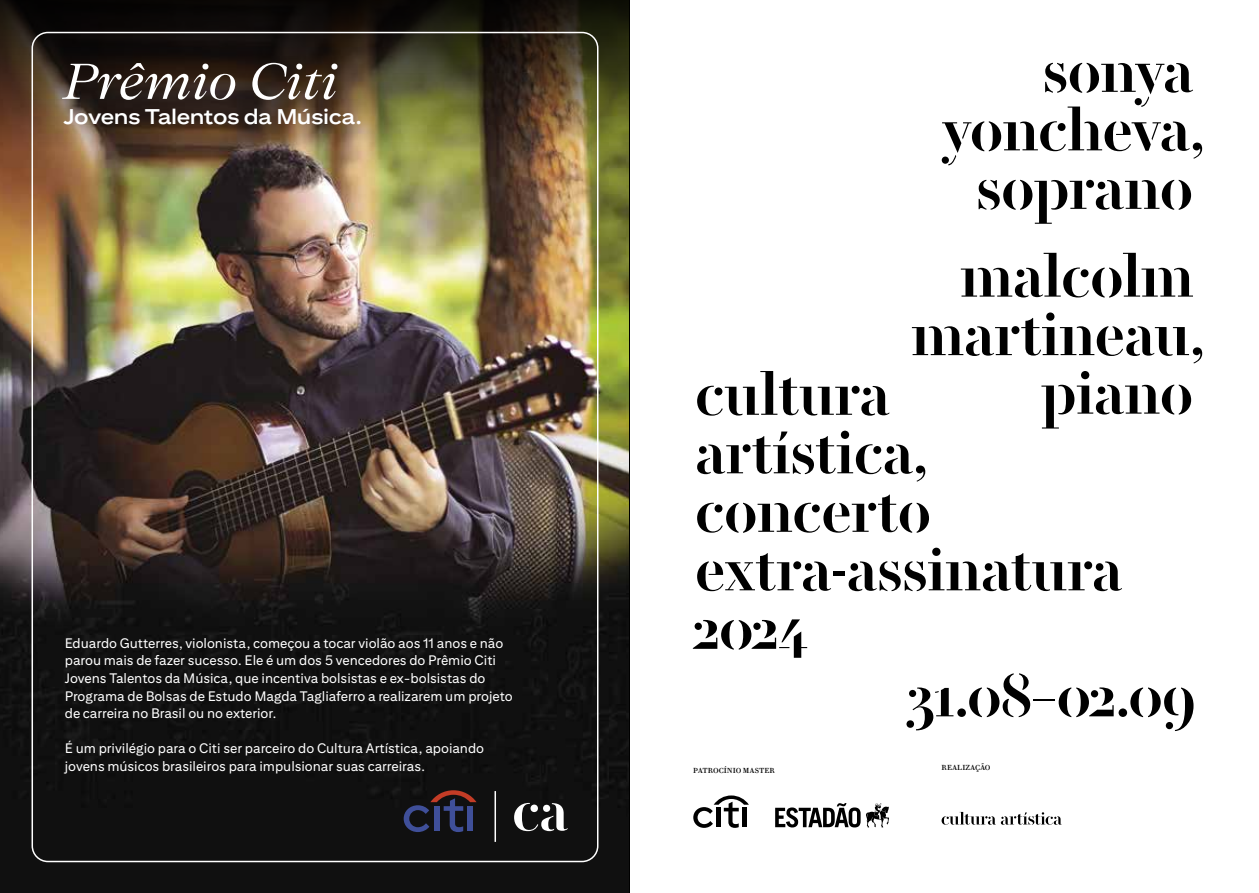
<style>
.page{position:relative;width:1259px;height:893px;background:#fff}
.page>*{position:absolute;margin:0;border:0;box-sizing:border-box;transform-origin:0 0}
.t1{font:58.5px/58.5px "Le Jeune Deck Stencil";color:#000;text-align:right}
.t2{font:italic 50.1px "Citi Serif Display";letter-spacing:-.02em;color:#fff}
.t3{font:700 21.3px "Citi Sans Display";letter-spacing:-.02em;color:#fff}
.t4{font:13.8px/17.5px "Citi Sans Text";color:#fff}
.t5{font:8.25px "Le Jeune Text";color:#000}
</style>
<div class="page">
<img style="left:0;top:0;width:629px;height:893px">
<svg style="left:404px;top:790px;width:72px;height:42px"></svg>
<hr style="left:494px;top:791px;width:2px;height:51px;background:#fff">
<svg style="left:514px;top:803px;width:54px;height:28px"></svg>
<svg style="left:941px;top:812px;width:120px;height:13px"></svg>
<svg style="left:866px;top:803px;width:23px;height:24px"></svg>
<svg style="left:775px;top:803px;width:85px;height:24px"></svg>
<svg style="left:693px;top:795px;width:56px;height:33px"></svg>
<hr style="left:629px;top:0;width:1px;height:893px;background:#000">
<h2 class="t2" style="left:63px;top:51px;width:276px">Prêmio Citi</h2>
<h3 class="t3" style="left:63px;top:104px;width:300px">Jovens Talentos da Música.</h3>
<p class="t4" style="left:65px;top:634px;width:449px">Eduardo Gutterres, violonista, começou a tocar violão aos 11 anos e não parou mais de fazer sucesso. Ele é um dos 5 vencedores do Prêmio Citi Jovens Talentos da Música, que incentiva bolsistas e ex-bolsistas do Programa de Bolsas de Estudo Magda Tagliaferro a realizarem um projeto de carreira no Brasil ou no exterior.</p>
<p class="t4" style="left:65px;top:739px;width:421px">É um privilégio para o Citi ser parceiro do Cultura Artística, apoiando jovens músicos brasileiros para impulsionar suas carreiras.</p>
<h1 class="t1" style="left:941px;top:38px;width:265px">sonya yoncheva, soprano</h1>
<h1 class="t1" style="left:911px;top:243px;width:295px">malcolm martineau, piano</h1>
<h1 class="t1" style="left:692px;top:361px;width:431px;text-align:left">cultura artística, concerto extra-assinatura<br>2024</h1>
<h1 class="t1" style="left:906px;top:663px;width:290px">31.08–02.09</h1>
<p class="t5" style="left:693px;top:764px;width:83px">PATROCÍNIO MASTER</p>
<p class="t5" style="left:941px;top:761px;width:51px">REALIZAÇÃO</p>
</div>
